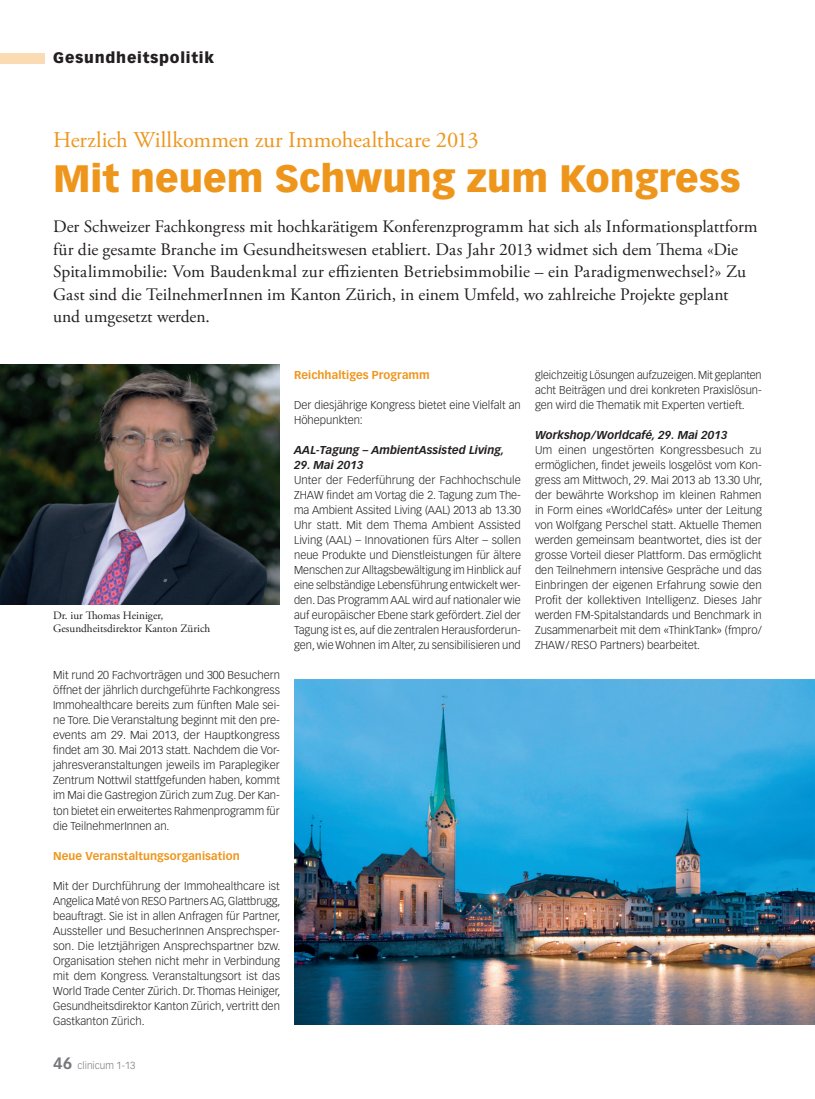
<style>
.page{position:relative;width:815px;height:1099px;background:#fff}
.page>*{position:absolute;margin:0;border:0;box-sizing:border-box;transform-origin:0 0}
.t1{font:900 37.5px "Vectora LT Std";color:#ee961c}
.t2{font:22.5px "Adobe Garamond Pro";letter-spacing:-.005em;color:#ee961c}
.t3{font:17.5px/22.5px "Adobe Garamond Pro";color:#231f20}
.t4{font:900 15px "Vectora LT Std";letter-spacing:.05em;color:#231f20}
.t5{font:300 11.25px/15px "Vectora LT Std";color:#231f20;text-align:justify}
.t6{font:italic 700 11.25px "Vectora LT Std";color:#231f20}
.t7{font:11.25px/13.5px "Adobe Garamond Pro";color:#231f20}
.t8{font:700 11.25px "Vectora LT Std";letter-spacing:.005em;color:#ee961c}
.t9{font:300 10px "Vectora LH";color:#76787b}
.s1{font-weight:700;font-size:16.25px}
</style>
<div class="page">
<div style="left:0;top:53px;width:45px;height:10px;background:#fbdbb3"></div>
<img style="left:0;top:364px;width:280px;height:240px">
<img style="left:294px;top:679px;width:521px;height:345px">
<h3 class="t4" style="left:53px;top:49px;width:162px">Gesundheitspolitik</h3>
<h2 class="t2" style="left:53px;top:126px;width:427px">Herzlich Willkommen zur Immohealthcare 2013</h2>
<h1 class="t1" style="left:53px;top:155px;width:689px">Mit neuem Schwung zum Kongress</h1>
<p class="t3" style="left:53px;top:216px;width:706px">Der Schweizer Fachkongress mit hochkarätigem Konferenzprogramm hat sich als Informationsplattform für die gesamte Branche im Gesundheitswesen etabliert. Das Jahr 2013 widmet sich dem Thema «Die Spitalimmobilie: Vom Baudenkmal zur effizienten Betriebsimmobilie – ein Paradigmenwechsel?» Zu Gast sind die TeilnehmerInnen im Kanton Zürich, in einem Umfeld, wo zahlreiche Projekte geplant und umgesetzt werden.</p>
<p class="t7" style="left:53px;top:608px;width:159px">Dr. iur Thomas Heiniger,<br>Gesundheitsdirektor Kanton Zürich</p>
<p class="t5" style="left:53px;top:668px;width:228px">Mit rund 20 Fachvorträgen und 300 Besuchern öffnet der jährlich durchgeführte Fachkongress Immohealthcare bereits zum fünften Male sei&shy;ne Tore. Die Veranstaltung beginnt mit den pre&shy;events am 29. Mai 2013, der Hauptkongress findet am 30. Mai 2013 statt. Nachdem die Vor&shy;jahresveranstaltungen jeweils im Paraplegiker Zentrum Nottwil stattfgefunden haben, kommt im Mai die Gastregion Zürich zum Zug. Der Kan&shy;ton bietet ein erweitertes Rahmenprogramm für die TeilnehmerInnen an.</p>
<p class="t8" style="left:53px;top:848px;width:188px">Neue Veranstaltungsorganisation</p>
<p class="t5" style="left:53px;top:878px;width:229px">Mit der Durchführung der Immohealthcare ist Angelica Maté von RESO Partners AG, Glattbrugg, beauftragt. Sie ist in allen Anfragen für Partner, Aussteller und BesucherInnen Ansprechsper&shy;son. Die letztjährigen Ansprechspartner bzw.<br>Organisation stehen nicht mehr in Verbindung mit dem Kongress. Veranstaltungsort ist das World Trade Center Zürich. Dr. Thomas Heiniger, Gesundheitsdirektor Kanton Zürich, vertritt den Gastkanton Zürich.</p>
<p class="t9" style="left:53px;top:1059px;width:84px"><span class="s1">46</span> clinicum 1-13</p>
<p class="t8" style="left:294px;top:368px;width:137px">Reichhaltiges Programm</p>
<p class="t5" style="left:294px;top:398px;width:228px">Der diesjährige Kongress bietet eine Vielfalt an<br>Höhepunkten:</p>
<p class="t6" style="left:294px;top:443px;width:212px">AAL-Tagung – AmbientAssisted Living,</p>
<p class="t6" style="left:294px;top:458px;width:71px">29. Mai 2013</p>
<p class="t5" style="left:294px;top:473px;width:228px">Unter der Federführung der Fachhochschule ZHAW findet am Vortag die 2. Tagung zum The&shy;ma Ambient Assited Living (AAL) 2013 ab 13.30<br>Uhr statt. Mit dem Thema Ambient Assisted Living (AAL) – Innovationen fürs Alter – sollen neue Produkte und Dienstleistungen für ältere Menschen zur Alltagsbewältigung im Hinblick auf eine selbständige Lebensführung entwickelt wer&shy;den. Das Programm AAL wird auf nationaler wie auf europäischer Ebene stark gefördert. Ziel der Tagung ist es, auf die zentralen Herausforderun&shy;gen, wie Wohnen im Alter, zu sensibilisieren und</p>
<p class="t5" style="left:535px;top:368px;width:228px">gleichzeitig Lösungen aufzuzeigen. Mit geplanten acht Beiträgen und drei konkreten Praxislösun&shy;gen wird die Thematik mit Experten vertieft.</p>
<p class="t6" style="left:535px;top:428px;width:194px">Workshop/Worldcafé, 29. Mai 2013</p>
<p class="t5" style="left:535px;top:443px;width:229px">Um einen ungestörten Kongressbesuch zu ermöglichen, findet jeweils losgelöst vom Kon&shy;gress am Mittwoch, 29. Mai 2013 ab 13.30 Uhr, der bewährte Workshop im kleinen Rahmen in Form eines «WorldCafés» unter der Leitung von Wolfgang Perschel statt. Aktuelle Themen werden gemeinsam beantwortet, dies ist der grosse Vorteil dieser Plattform. Das ermöglicht den Teilnehmern intensive Gespräche und das Einbringen der eigenen Erfahrung sowie den Profit der kollektiven Intelligenz. Dieses Jahr werden FM-Spitalstandards und Benchmark in Zusammenarbeit mit dem «ThinkTank» (fmpro/ ZHAW/RESO Partners) bearbeitet.</p>
</div>
